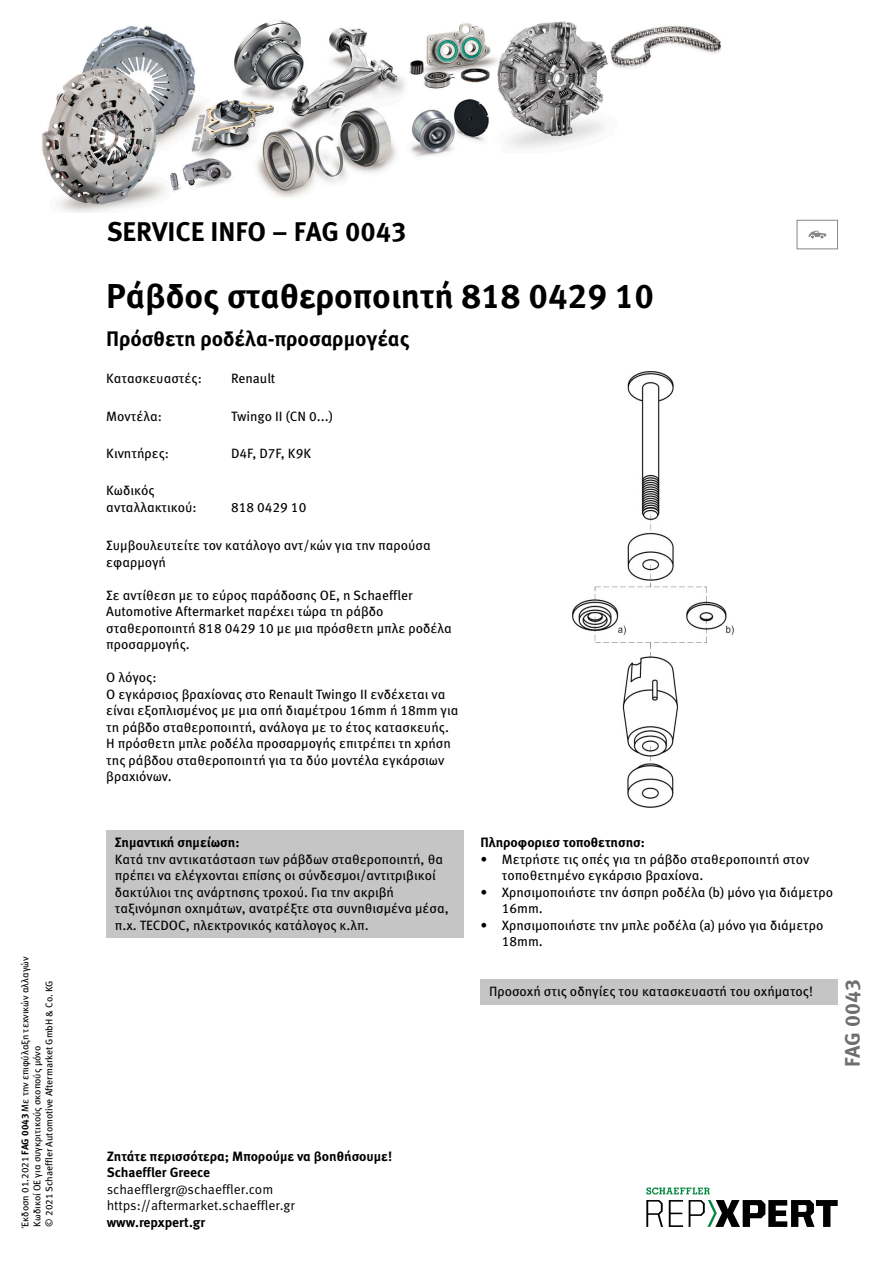
<style>
.page{position:relative;width:893px;height:1263px;background:#fff}
.page>*{position:absolute;margin:0;border:0;box-sizing:border-box;transform-origin:0 0}
.t1{font:700 34.5px "Meta Pro";color:#000}
.t2{font:700 27px "Meta Pro";color:#000}
.t3{font:700 21px "Meta Pro";color:#000}
.t4{font:700 21px "Meta Pro";color:#6e6e6e}
.t5{font:13.5px/16.5px "Meta Pro";color:#000}
.t6{font:700 13.5px/16.5px "Meta Pro";color:#000}
.t7{font:13.5px/16.5px "Meta Pro Norm";color:#000}
.t8{font:9.75px/12px "Meta Pro";color:#000}
.s1{font-weight:700}
</style>
<div class="page">
<div style="left:106px;top:831px;width:357px;height:107px;background:#c5c5c5"></div>
<img style="left:572px;top:372px;width:162px;height:436px">
<div style="left:480px;top:980px;width:358px;height:25px;background:#c5c5c5"></div>
<div style="left:797px;top:220px;width:41px;height:29px;border:1px solid #878786"></div>
<svg style="left:808px;top:231px;width:18px;height:7px"></svg>
<img style="left:42px;top:20px;width:679px;height:193px">
<svg style="left:646px;top:1200px;width:17px;height:27px"></svg>
<svg style="left:669px;top:1200px;width:14px;height:27px"></svg>
<svg style="left:689px;top:1200px;width:149px;height:27px"></svg>
<svg style="left:646px;top:1187px;width:64px;height:7px"></svg>
<p class="t8" style="left:19px;top:1226px;width:271px;rotate:-90deg">Έκδοση 01.2021 <span class="s1">FAG 0043</span> Με την επιφύλαξη τεχνικών αλλαγών<br>Κωδικοί ΟΕ για συγκριτικούς σκοπούς μόνο<br>© 2021 Schaeffler Automotive Aftermarket GmbH &amp; Co. KG</p>
<h2 class="t2" style="left:107px;top:210px;width:301px">SERVICE INFO – FAG 0043</h2>
<h1 class="t1" style="left:106px;top:269px;width:549px">Ράβδος σταθεροποιητή 818 0429 10</h1>
<h3 class="t3" style="left:106px;top:323px;width:305px">Πρόσθετη ροδέλα-προσαρμογέας</h3>
<p class="t5" style="left:106px;top:369px;width:97px">Κατασκευαστές:</p>
<p class="t5" style="left:231px;top:369px;width:46px">Renault</p>
<p class="t5" style="left:106px;top:407px;width:57px">Μοντέλα:</p>
<p class="t5" style="left:231px;top:407px;width:103px">Twingo II (CN 0...)</p>
<p class="t5" style="left:106px;top:444px;width:64px">Κινητήρες:</p>
<p class="t5" style="left:231px;top:444px;width:82px">D4F, D7F, K9K</p>
<p class="t5" style="left:106px;top:481px;width:92px">Κωδικός ανταλλακτικού:</p>
<p class="t5" style="left:231px;top:498px;width:77px">818 0429 10</p>
<p class="t5" style="left:106px;top:536px;width:326px">Συμβουλευτείτε τον κατάλογο αντ/κών για την παρούσα εφαρμογή</p>
<p class="t5" style="left:106px;top:586px;width:347px">Σε αντίθεση με το εύρος παράδοσης OE, η Schaeffler Automotive Aftermarket παρέχει τώρα τη ράβδο σταθεροποιητή 818 0429 10 με μια πρόσθετη μπλε ροδέλα προσαρμογής.</p>
<p class="t5" style="left:106px;top:668px;width:354px">Ο λόγος:<br>Ο εγκάρσιος βραχίονας στο Renault Twingo II ενδέχεται να είναι εξοπλισμένος με μια οπή διαμέτρου 16mm ή 18mm για τη ράβδο σταθεροποιητή, ανάλογα με το έτος κατασκευής.<br>Η πρόσθετη μπλε ροδέλα προσαρμογής επιτρέπει τη χρήση της ράβδου σταθεροποιητή για τα δύο μοντέλα εγκάρσιων βραχιόνων.</p>
<p class="t6" style="left:115px;top:833px;width:126px">Σημαντική σημείωση:</p>
<p class="t5" style="left:115px;top:850px;width:335px">Κατά την αντικατάσταση των ράβδων σταθεροποιητή, θα πρέπει να ελέγχονται επίσης οι σύνδεσμοι/αντιτριβικοί δακτύλιοι της ανάρτησης τροχού. Για την ακριβή ταξινόμηση οχημάτων, ανατρέξτε στα συνηθισμένα μέσα, π.χ. TECDOC, ηλεκτρονικός κατάλογος κ.λπ.</p>
<p class="t6" style="left:480px;top:833px;width:166px">Πληροφοριεσ τοποθετησησ:</p>
<p class="t5" style="left:502px;top:850px;width:309px;text-indent:-21px">• Μετρήστε τις οπές για τη ράβδο σταθεροποιητή στον τοποθετημένο εγκάρσιο βραχίονα.</p>
<p class="t5" style="left:502px;top:883px;width:333px;text-indent:-21px">• Χρησιμοποιήστε την άσπρη ροδέλα (b) μόνο για διάμετρο<br>16mm.</p>
<p class="t5" style="left:502px;top:916px;width:323px;text-indent:-21px">• Χρησιμοποιήστε την μπλε ροδέλα (a) μόνο για διάμετρο<br>18mm.</p>
<p class="t5" style="left:489px;top:982px;width:326px">Προσοχή στις οδηγίες του κατασκευαστή του οχήματος!</p>
<h3 class="t4" style="left:836px;top:1067px;width:89px;rotate:-90deg">FAG 0043</h3>
<p class="t6" style="left:107px;top:1147px;width:287px">Ζητάτε περισσότερα; Μπορούμε να βοηθήσουμε!<br>Schaeffler Greece</p>
<p class="t7" style="left:107px;top:1180px;width:190px">schaefflergr@schaeffler.com https://aftermarket.schaeffler.gr</p>
<p class="t6" style="left:107px;top:1213px;width:100px">www.repxpert.gr</p>
</div>
